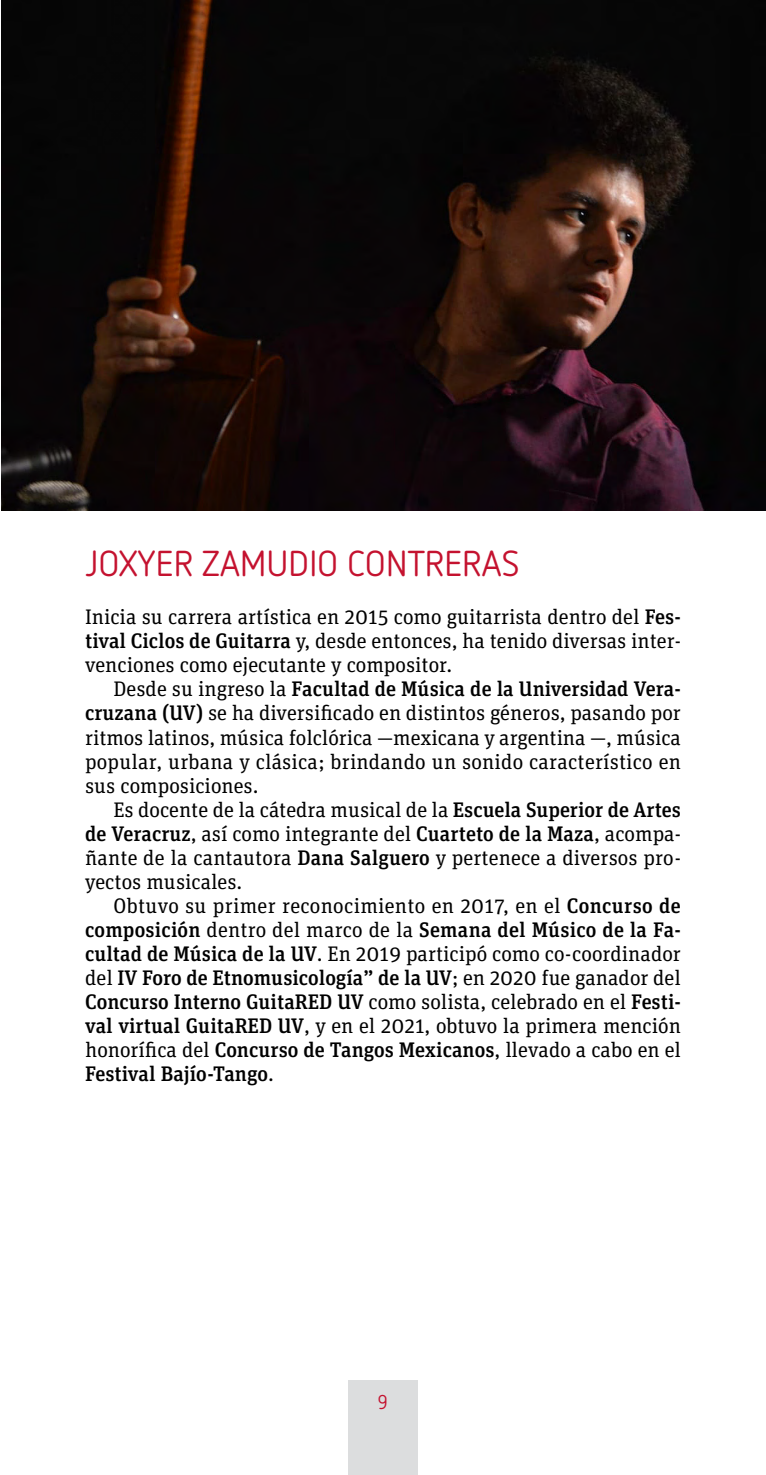
<style>
.page{position:relative;width:766px;height:1475px;background:#fff}
.page>*{position:absolute;margin:0;border:0;box-sizing:border-box;transform-origin:0 0}
.t1{font:36px "Netto OT";letter-spacing:.01em;color:#c4122f}
.t2{font:21px/24px "Unit Slab Pro";color:#000;text-align:justify}
.t3{font:20px "Netto OT";color:#c4122f}
.s1{font-weight:500}
</style>
<div class="page">
<div style="left:348px;top:1379px;width:69px;height:95px;background:#dcddde"></div>
<img style="left:1px;top:0;width:764px;height:511px">
<h1 class="t1" style="left:85px;top:541px;width:435px">JOXYER ZAMUDIO CONTRERAS</h1>
<p class="t2" style="left:85px;top:604px;width:597px">Inicia su carrera artística en 2015 como guitarrista dentro del <span class="s1">Fes&shy;tival Ciclos de Guitarra</span> y, desde entonces, ha tenido diversas inter&shy;venciones como ejecutante y compositor.</p>
<p class="t2" style="left:85px;top:676px;width:597px;text-indent:28px">Desde su ingreso la <span class="s1">Facultad de Música de la Universidad Vera&shy;cruzana (UV)</span> se ha diversificado en distintos géneros, pasando por ritmos latinos, música folclórica —mexicana y argentina —, música popular, urbana y clásica; brindando un sonido característico en sus composiciones.</p>
<p class="t2" style="left:85px;top:796px;width:597px;text-indent:28px">Es docente de la cátedra musical de la <span class="s1">Escuela Superior de Artes de Veracruz</span>, así como integrante del <span class="s1">Cuarteto de la Maza</span>, acompa&shy;ñante de la cantautora <span class="s1">Dana Salguero</span> y pertenece a diversos pro&shy;yectos musicales.</p>
<p class="t2" style="left:85px;top:892px;width:597px;text-indent:28px">Obtuvo su primer reconocimiento en 2017, en el <span class="s1">Concurso de composición</span> dentro del marco de la <span class="s1">Semana del Músico de la Fa&shy;cultad de Música de la UV</span>. En 2019 participó como co-coordinador del <span class="s1">IV Foro de Etnomusicología” de la UV</span>; en 2020 fue ganador del <span class="s1">Concurso Interno GuitaRED UV</span> como solista, celebrado en el <span class="s1">Festi&shy;val virtual GuitaRED UV</span>, y en el 2021, obtuvo la primera mención honorífica del <span class="s1">Concurso de Tangos Mexicanos</span>, llevado a cabo en el <span class="s1">Festival Bajío-Tango</span>.</p>
<p class="t3" style="left:378px;top:1389px;width:12px">9</p>
</div>
